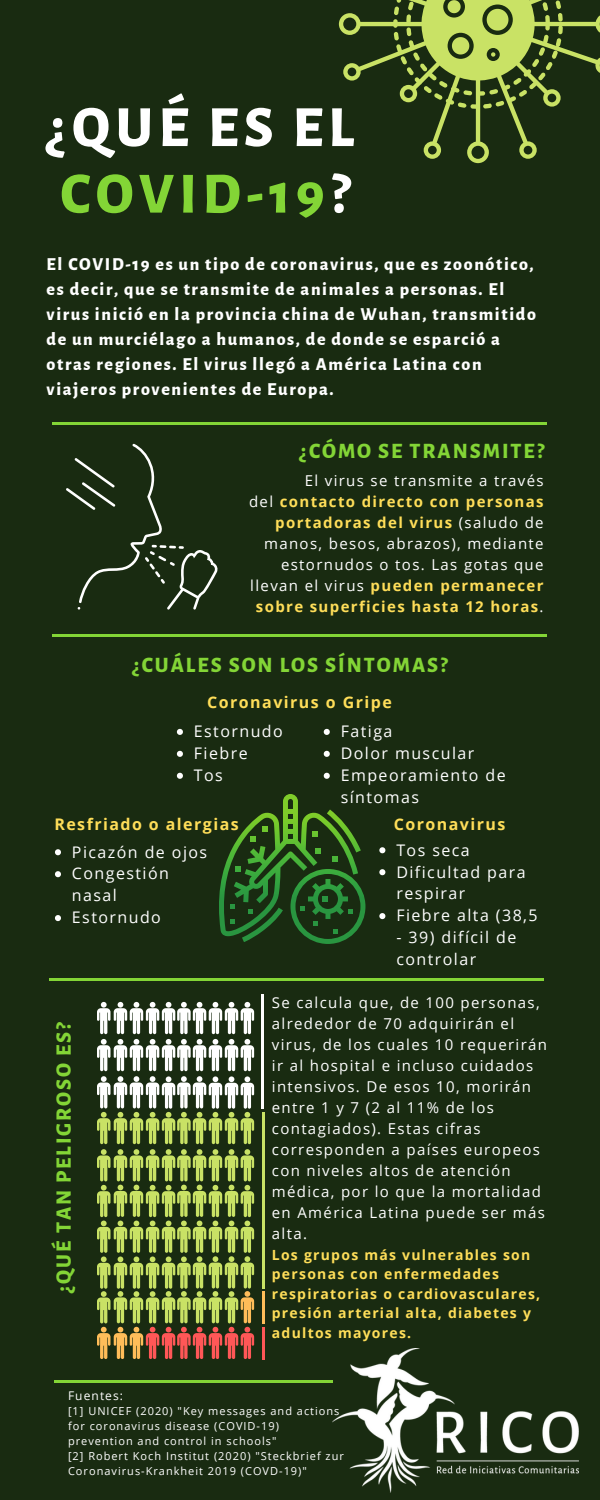
<style>
.page{position:relative;width:600px;height:1500px;background:#192b11}
.page>*{position:absolute;margin:0;border:0;box-sizing:border-box;transform-origin:0 0}
.t1{font:800 58.5px/66.6px "Alegreya Sans";letter-spacing:.09em;color:#fff}
.t2{font:800 21.6px "Alegreya Sans";letter-spacing:.09em;color:#83d536}
.t3{font:800 18px/25.1px "Alegreya Sans";letter-spacing:.09em;color:#fff}
.t4{font:16px/21.9px "Open Sans";letter-spacing:.09em;color:#fff}
.t5{font:700 16px "Open Sans";letter-spacing:.09em;color:#ffde59}
.t6{font:15px/21px "Open Sans";letter-spacing:.09em;color:#fff}
.t7{font:700 14px/19.5px "Open Sans";letter-spacing:.09em;color:#ffde59}
.t8{font:12px "Open Sans";letter-spacing:.09em;color:#fff}
.t9{font:11px/15px "Open Sans";letter-spacing:.09em;color:#fff}
.s1{color:#83d536}
.s2{font-weight:700;color:#ffde59}
</style>
<div class="page">
<hr style="left:53px;top:422px;width:494px;height:2px;background:#83d536">
<hr style="left:53px;top:635px;width:494px;height:2px;background:#83d536">
<hr style="left:50px;top:979px;width:494px;height:2px;background:#83d536">
<hr style="left:54px;top:1380px;width:279px;height:2px;background:#83d536">
<svg style="left:339px;top:0;width:261px;height:163px"></svg>
<svg style="left:66px;top:444px;width:152px;height:166px"></svg>
<svg style="left:219px;top:794px;width:146px;height:150px"></svg>
<svg style="left:97px;top:1002px;width:157px;height:357px"></svg>
<hr style="left:261px;top:994px;width:3px;height:115px;background:#fff">
<hr style="left:262px;top:1327px;width:3px;height:32px;background:#ff5757">
<hr style="left:262px;top:1291px;width:3px;height:33px;background:#ffbd59">
<hr style="left:262px;top:1112px;width:3px;height:177px;background:#c9e265">
<svg style="left:55px;top:849px;width:6px;height:6px"></svg>
<svg style="left:55px;top:871px;width:6px;height:6px"></svg>
<svg style="left:55px;top:915px;width:6px;height:6px"></svg>
<svg style="left:379px;top:847px;width:6px;height:6px"></svg>
<svg style="left:379px;top:869px;width:6px;height:6px"></svg>
<svg style="left:379px;top:913px;width:6px;height:6px"></svg>
<svg style="left:177px;top:729px;width:6px;height:6px"></svg>
<svg style="left:177px;top:751px;width:6px;height:6px"></svg>
<svg style="left:177px;top:773px;width:6px;height:6px"></svg>
<svg style="left:324px;top:729px;width:6px;height:6px"></svg>
<svg style="left:324px;top:751px;width:6px;height:6px"></svg>
<svg style="left:324px;top:773px;width:6px;height:6px"></svg>
<img style="left:333px;top:1348px;width:246px;height:144px">
<h1 class="t1" style="left:47px;top:95px;width:309px">¿QUÉ ES EL<br><span class="s1">COVID-19</span>?</h1>
<p class="t3" style="left:47px;top:252px;width:491px">El COVID-19 es un tipo de coronavirus, que es zoonótico, es decir, que se transmite de animales a personas. El virus inició en la provincia china de Wuhan, transmitido de un murciélago a humanos, de donde se esparció a otras regiones. El virus llegó a América Latina con viajeros provenientes de Europa.</p>
<h2 class="t2" style="left:300px;top:439px;width:246px">¿CÓMO SE TRANSMITE?</h2>
<p class="t6" style="left:249px;top:470px;width:296px;text-align:right">El virus se transmite a través<br>del <span class="s2">contacto directo con personas portadoras del virus</span> (saludo de manos, besos, abrazos), mediante estornudos o tos. Las gotas que llevan el virus <span class="s2">pueden permanecer sobre superficies hasta 12 horas</span>.</p>
<h2 class="t2" style="left:132px;top:652px;width:317px">¿CUÁLES SON LOS SÍNTOMAS?</h2>
<p class="t5" style="left:207px;top:691px;width:186px">Coronavirus o Gripe</p>
<p class="t4" style="left:194px;top:720px;width:90px">Estornudo<br>Fiebre<br>Tos</p>
<p class="t4" style="left:341px;top:720px;width:167px">Fatiga<br>Dolor muscular<br>Empeoramiento de síntomas</p>
<p class="t5" style="left:54px;top:813px;width:186px">Resfriado o alergias</p>
<p class="t5" style="left:394px;top:813px;width:113px">Coronavirus</p>
<p class="t4" style="left:72px;top:840px;width:137px">Picazón de ojos<br>Congestión nasal<br>Estornudo</p>
<p class="t4" style="left:396px;top:838px;width:143px">Tos seca<br>Dificultad para respirar<br>Fiebre alta (38,5</p>
<p class="t4" style="left:396px;top:926px;width:121px">- 39) difícil de controlar</p>
<h2 class="t2" style="left:52px;top:1293px;width:273px;rotate:-90deg">¿QUÉ TAN PELIGROSO ES?</h2>
<p class="t6" style="left:272px;top:992px;width:277px">Se calcula que, de 100 personas, alrededor de 70 adquirirán el virus, de los cuales 10 requerirán ir al hospital e incluso cuidados intensivos. De esos 10, morirán entre 1 y 7 (2 al 11% de los contagiados). Estas cifras corresponden a países europeos con niveles altos de atención médica, por lo que la mortalidad en América Latina puede ser más alta.</p>
<p class="t7" style="left:272px;top:1245px;width:270px">Los grupos más vulnerables son personas con enfermedades respiratorias o cardiovasculares, presión arterial alta, diabetes y adultos mayores.</p>
<p class="t8" style="left:68px;top:1387px;width:57px">Fuentes:</p>
<p class="t9" style="left:68px;top:1403px;width:277px">[1] UNICEF (2020) "Key messages and actions for coronavirus disease (COVID-19) prevention and control in schools"<br>[2] Robert Koch Institut (2020) "Steckbrief zur Coronavirus-Krankheit 2019 (COVD-19)"</p>
</div>
